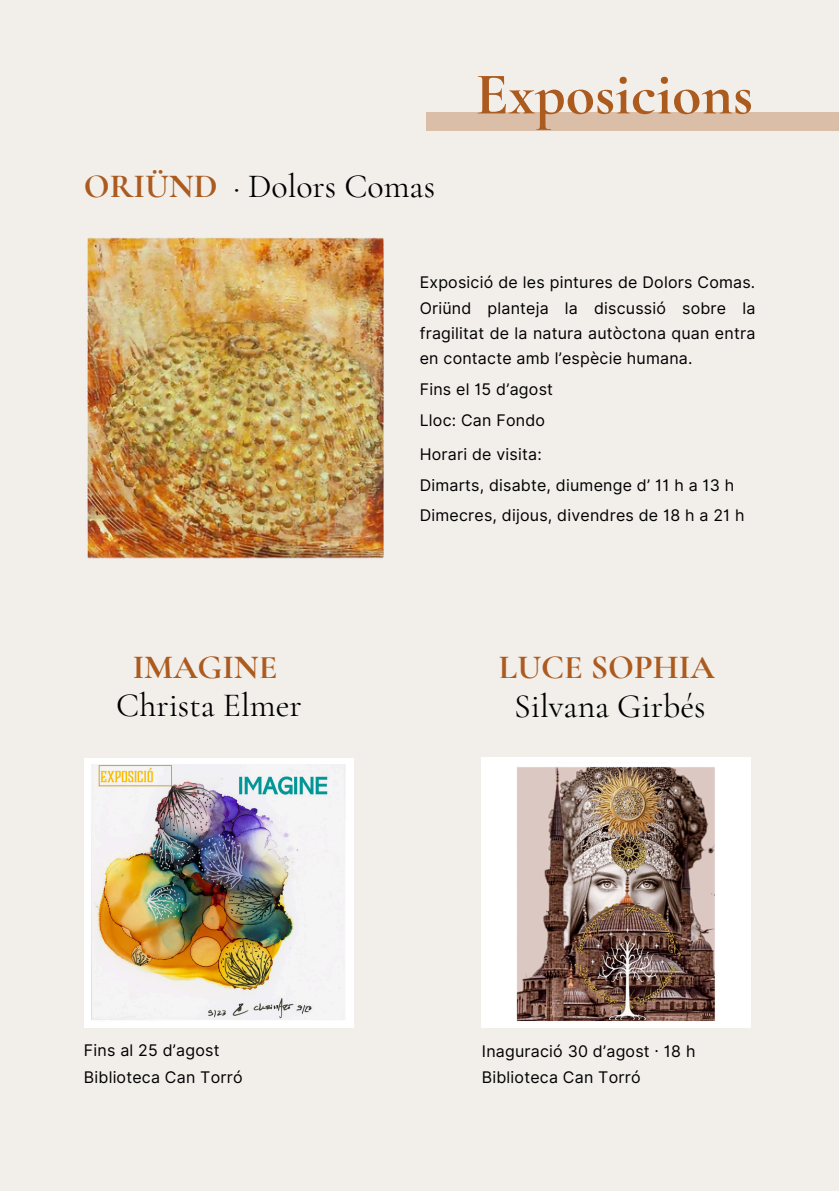
<style>
.page{position:relative;width:839px;height:1191px;background:#fff}
.page>*{position:absolute;margin:0;border:0;box-sizing:border-box;transform-origin:0 0}
.t1{font:700 59.8px "Cormorant Garamond";color:#ac5b1f}
.t2{font:33.8px/37.6px "Cormorant Garamond";color:#000;text-align:center}
.t3{font:16px/25.2px "Inter";letter-spacing:.015em;color:#000;text-align:justify}
.s1{font-weight:700;color:#ac5b1f}
</style>
<div class="page">
<div style="left:0;top:0;width:838px;height:1191px;background:#f2efeb"></div>
<div style="left:426px;top:112px;width:412px;height:18px;background:#dabea7"></div>
<img style="left:87px;top:237px;width:297px;height:322px">
<div style="left:84px;top:758px;width:269px;height:270px;background:#fff"></div>
<img style="left:91px;top:764px;width:255px;height:256px">
<div style="left:481px;top:757px;width:270px;height:270px;background:#fff"></div>
<img style="left:516px;top:767px;width:199px;height:255px">
<h2 class="t2" style="left:84px;top:168px;width:353px"><span class="s1">ORIÜND</span> · Dolors Comas</h2>
<p class="t1" style="left:475px;top:58px;width:279px">Exposicions</p>
<p class="t3" style="left:420px;top:270px;width:337px">Exposició de les pintures de Dolors Comas.<br>Oriünd planteja la discussió sobre la fragilitat de la natura autòctona quan entra en contacte amb l’espècie humana.</p>
<p class="t3" style="left:420px;top:377px;width:135px">Fins el 15 d’agost</p>
<p class="t3" style="left:420px;top:408px;width:127px">Lloc: Can Fondo</p>
<p class="t3" style="left:420px;top:442px;width:123px">Horari de visita:</p>
<p class="t3" style="left:420px;top:472px;width:316px">Dimarts, disabte, diumenge d’ 11 h a 13 h</p>
<h2 class="t3" style="left:420px;top:503px;width:326px">Dimecres, dijous, divendres de 18 h a 21 h</h2>
<p class="t2" style="left:116px;top:649px;width:187px"><span class="s1">IMAGINE<br></span>Christa Elmer</p>
<p class="t2" style="left:499px;top:647px;width:217px;line-height:39px"><span class="s1">LUCE SOPHIA<br></span>Silvana Girbés</p>
<p class="t3" style="left:84px;top:1038px;width:137px">Fins al 25 d’agost</p>
<p class="t3" style="left:84px;top:1064px;width:160px">Biblioteca Can Torró</p>
<p class="t3" style="left:482px;top:1038px;width:215px">Inaguració 30 d’agost · 18 h</p>
<p class="t3" style="left:482px;top:1065px;width:160px">Biblioteca Can Torró</p>
</div>
